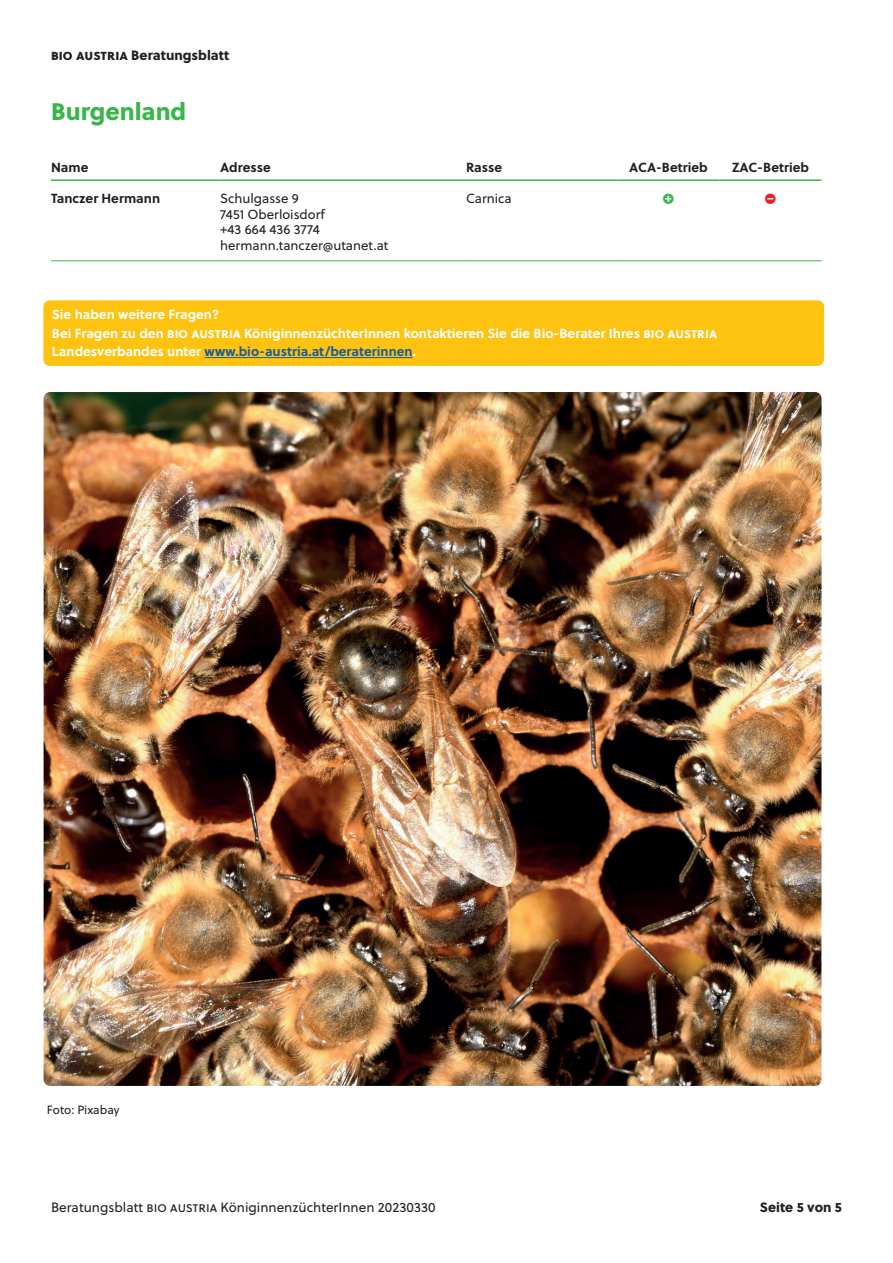
<style>
.page{position:relative;width:893px;height:1263px;background:#fff}
.page>*{position:absolute;margin:0;border:0;box-sizing:border-box;transform-origin:0 0}
.t1{font:24px "Soleil Xb";color:#3ab54a}
.t2{font:15px "Soleil Plus Minus";color:#3ab54a}
.t3{font:15px "Soleil Plus Minus";color:#ee1d23}
.t4{font:13.5px "Soleil";color:#231f20}
.t5{font:13.5px "Soleil Xb";color:#231f20}
.t6{font:700 13.2px/18.8px "Soleil";color:#fff}
.t7{font:13.2px/15.8px "Soleil";color:#231f20}
.t8{font:700 13.2px "Soleil";color:#231f20}
.t9{font:700 13.2px "Soleil";color:#175d9e}
.t10{font:12px "Soleil";color:#231f20}
.s1{color:#fff}
</style>
<div class="page">
<hr style="left:220px;top:260px;width:246px;height:1px;background:#3ab54a">
<hr style="left:466px;top:260px;width:151px;height:1px;background:#3ab54a">
<hr style="left:617px;top:260px;width:102px;height:1px;background:#3ab54a">
<hr style="left:719px;top:260px;width:102px;height:1px;background:#3ab54a">
<hr style="left:220px;top:179px;width:246px;height:2px;background:#3ab54a">
<hr style="left:466px;top:179px;width:151px;height:2px;background:#3ab54a">
<hr style="left:617px;top:179px;width:102px;height:2px;background:#3ab54a">
<hr style="left:719px;top:179px;width:102px;height:2px;background:#3ab54a">
<hr style="left:51px;top:179px;width:169px;height:2px;background:#3ab54a">
<hr style="left:51px;top:260px;width:169px;height:1px;background:#3ab54a">
<img style="left:44px;top:392px;width:777px;height:694px">
<div style="left:43px;top:300px;width:781px;height:66px;background:#fec210;border-radius:6px"></div>
<hr style="left:205px;top:357px;width:208px;height:1px;background:#175d9e">
<p class="t5" style="left:51px;top:46px;width:180px">bio austria Beratungsblatt</p>
<h1 class="t1" style="left:51px;top:96px;width:137px">Burgenland</h1>
<p class="t8" style="left:51px;top:158px;width:39px">Name</p>
<p class="t8" style="left:220px;top:158px;width:52px">Adresse</p>
<p class="t8" style="left:466px;top:158px;width:38px">Rasse</p>
<p class="t8" style="left:629px;top:158px;width:80px">ACA-Betrieb</p>
<p class="t8" style="left:732px;top:158px;width:78px">ZAC-Betrieb</p>
<p class="t8" style="left:51px;top:190px;width:111px">Tanczer Hermann</p>
<p class="t7" style="left:220px;top:191px;width:170px">Schulgasse 9<br>7451 Oberloisdorf<br>+43 664 436 3774 hermann.tanczer@utanet.at</p>
<p class="t7" style="left:466px;top:191px;width:47px">Carnica</p>
<p class="t2" style="left:662px;top:190px;width:13px">+</p>
<p class="t3" style="left:764px;top:190px;width:13px">-</p>
<p class="t6" style="left:52px;top:305px;width:169px">Sie haben weitere Fragen?<br>Bei Fragen zu den BIO</p>
<p class="t6" style="left:191px;top:324px;width:9px">AUSTRIA</p>
<p class="t6" style="left:244px;top:324px;width:407px">KöniginnenzüchterInnen kontaktieren Sie die Bio-Berater Ihres BIO</p>
<p class="t6" style="left:668px;top:324px;width:9px">AUSTRIA</p>
<p class="t9" style="left:52px;top:343px;width:366px"><span class="s1">Landesverbandes unter</span> www.bio-austria.at/beraterinnen<span class="s1">.</span></p>
<p class="t10" style="left:47px;top:1102px;width:74px">Foto: Pixabay</p>
<p class="t4" style="left:51px;top:1199px;width:386px">Beratungsblatt bio austria KöniginnenzüchterInnen 20230330</p>
<p class="t5" style="left:760px;top:1198px;width:84px">Seite 5 von 5</p>
</div>
